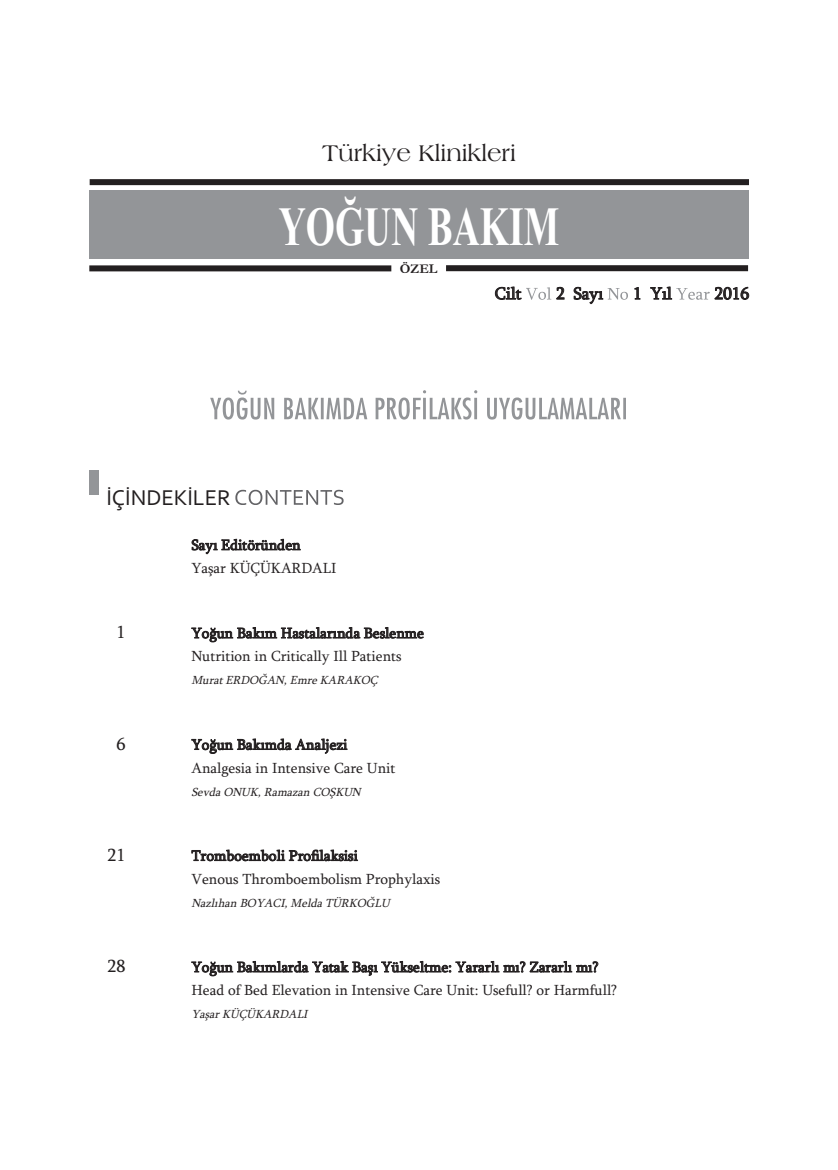
<style>
.page{position:relative;width:838px;height:1170px;background:#fff}
.page>*{position:absolute;margin:0;border:0;box-sizing:border-box;transform-origin:0 0}
.t1{font:700 55.35px "Times New Roman";color:#fff;scale:.68 1}
.t2{font:24px "Americana BT Roman";color:#231f20}
.t3{font:22.5px "Corbel";color:#231f20}
.t4{font:18px "Sylfaen";color:#231f20}
.t5{font:17.25px "Sylfaen";color:#231f20}
.t6{font:15px/23.1px "Sylfaen";color:#231f20}
.t7{font:700 13.5px "Garamond";color:#231f20}
.t8{font:italic 12px "Sylfaen";color:#231f20}
</style>
<div class="page">
<svg style="left:235px;top:489px;width:108px;height:16px"></svg>
<div style="left:89px;top:470px;width:10px;height:25px;background:#939598"></div>
<svg style="left:526px;top:287px;width:25px;height:13px"></svg>
<svg style="left:607px;top:288px;width:21px;height:12px"></svg>
<svg style="left:676px;top:288px;width:34px;height:12px"></svg>
<div style="left:89px;top:191px;width:659px;height:68px;background:#939598"></div>
<div style="left:90px;top:179px;width:659px;height:6px;background:#231f20"></div>
<div style="left:89px;top:265px;width:302px;height:6px;background:#231f20"></div>
<div style="left:446px;top:265px;width:302px;height:6px;background:#231f20"></div>
<svg style="left:210px;top:390px;width:174px;height:29px"></svg>
<h2 class="t2" style="left:322px;top:138px;width:195px">Türkiye Klinikleri</h2>
<h1 class="t1" style="left:279px;top:193px;width:414px">YOĞUN BAKIM</h1>
<p class="t7" style="left:399px;top:260px;width:39px">ÖZEL</p>
<p class="t5" style="left:495px;top:283px;width:28px">Cilt</p>
<p class="t5" style="left:556px;top:283px;width:48px">2 Sayı</p>
<p class="t5" style="left:633px;top:283px;width:40px">1 Yıl</p>
<p class="t5" style="left:714px;top:283px;width:36px">2016</p>
<h3 class="t3" style="left:106px;top:484px;width:126px">İÇİNDEKİLER</h3>
<p class="t6" style="left:191px;top:533px;width:147px">Sayı Editöründen<br>Yaşar KÜÇÜKARDALI</p>
<p class="t4" style="left:116px;top:621px;width:10px">1</p>
<p class="t6" style="left:191px;top:621px;width:234px">Yoğun Bakım Hastalarında Beslenme<br>Nutrition in Critically Ill Patients</p>
<p class="t8" style="left:191px;top:673px;width:191px">Murat ERDOĞAN, Emre KARAKOÇ</p>
<p class="t4" style="left:116px;top:732px;width:10px">6</p>
<p class="t6" style="left:191px;top:732px;width:205px">Yoğun Bakımda Analjezi<br>Analgesia in Intensive Care Unit</p>
<p class="t8" style="left:191px;top:784px;width:174px">Sevda ONUK, Ramazan COŞKUN</p>
<p class="t4" style="left:107px;top:844px;width:19px">21</p>
<p class="t6" style="left:191px;top:843px;width:250px">Tromboemboli Profilaksisi<br>Venous Thromboembolism Prophylaxis</p>
<p class="t8" style="left:191px;top:895px;width:203px">Nazlıhan BOYACI, Melda TÜRKOĞLU</p>
<p class="t4" style="left:107px;top:955px;width:19px">28</p>
<p class="t6" style="left:191px;top:955px;width:427px">Yoğun Bakımlarda Yatak Başı Yükseltme: Yararlı mı? Zararlı mı?<br>Head of Bed Elevation in Intensive Care Unit: Usefull? or Harmfull?</p>
<p class="t8" style="left:191px;top:1006px;width:121px">Yaşar KÜÇÜKARDALI</p>
</div>
